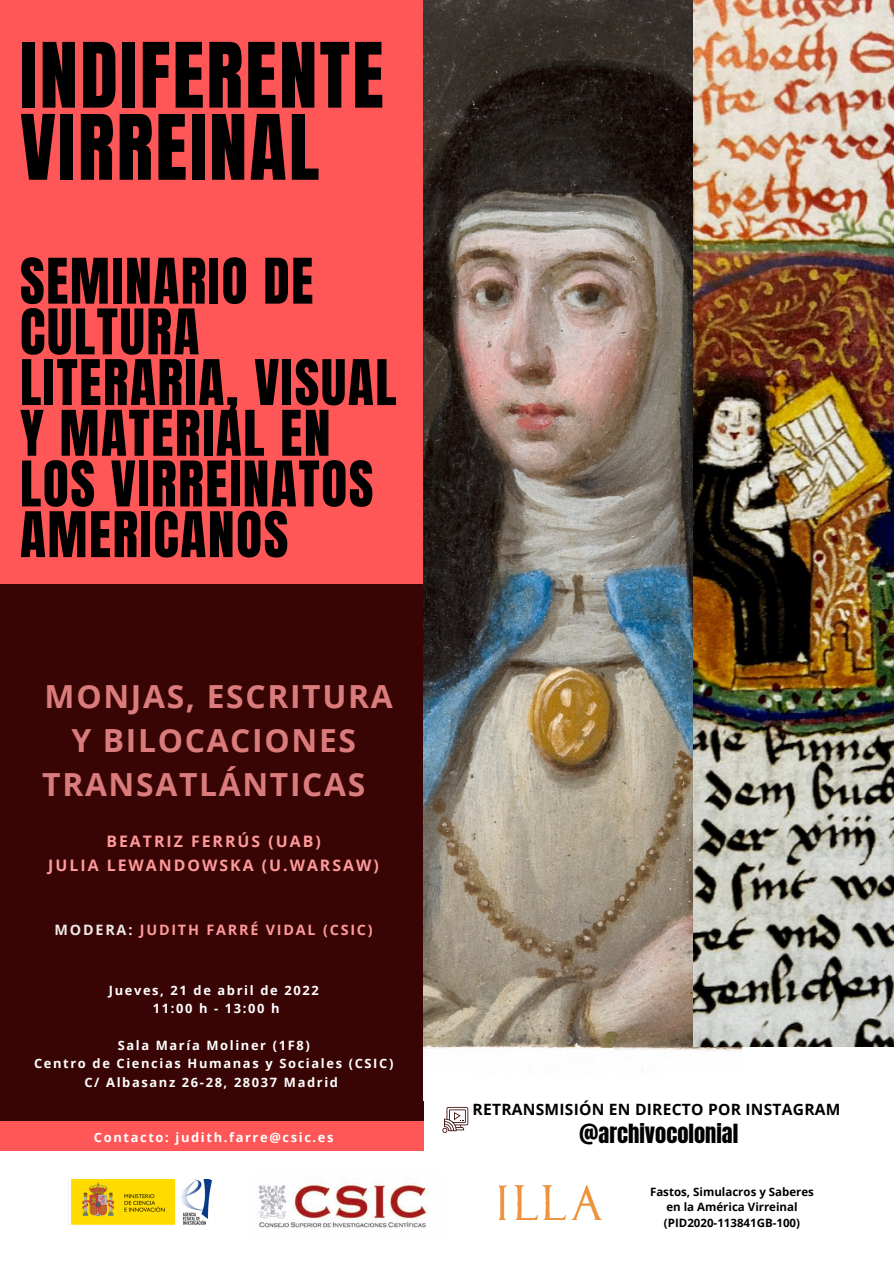
<style>
.page{position:relative;width:894px;height:1264px;background:#fff}
.page>*{position:absolute;margin:0;border:0;box-sizing:border-box;transform-origin:0 0}
.t1{font:76.5px/72px "Anton";letter-spacing:.03em;color:#000}
.t2{font:53.4px/50.7px "Anton";letter-spacing:.03em;color:#000}
.t3{font:700 31.8px "Open Sans";letter-spacing:.055em;color:#db7c7c}
.t4{font:22.35px "Anton";color:#000}
.t5{font:700 15.9px "Open Sans";letter-spacing:.125em;color:#ff9a9a}
.t6{font:700 15.6px "Open Sans";letter-spacing:.015em;color:#000}
.t7{font:700 14.4px "Open Sans";letter-spacing:.125em;color:#ff9a9a}
.t8{font:700 12.9px "Open Sans";letter-spacing:.125em;color:#fff}
.t9{font:700 11.55px/15.3px "Open Sans";color:#000;text-align:center}
.s1{color:#efe7e7}
</style>
<div class="page">
<div style="left:0;top:0;width:423px;height:1150px;background:#ff5757"></div>
<div style="left:0;top:584px;width:423px;height:536px;background:#390404"></div>
<img style="left:258px;top:1183px;width:172px;height:45px">
<img style="left:499px;top:1185px;width:102px;height:34px">
<svg style="left:442px;top:1106px;width:26px;height:26px"></svg>
<img style="left:71px;top:1179px;width:141px;height:46px">
<img style="left:423px;top:0;width:318px;height:1071px">
<img style="left:693px;top:0;width:200px;height:1046px">
<p class="t1" style="left:20px;top:41px;width:365px">INDIFERENTE<br>VIRREINAL</p>
<p class="t2" style="left:20px;top:257px;width:378px">SEMINARIO DE<br>CULTURA<br>LITERARIA, VISUAL<br>Y MATERIAL EN<br>LOS VIRREINATOS<br>AMERICANOS</p>
<p class="t3" style="left:45px;top:673px;width:349px">MONJAS, ESCRITURA</p>
<p class="t3" style="left:71px;top:717px;width:286px">Y BILOCACIONES</p>
<p class="t3" style="left:42px;top:762px;width:324px">TRANSATLÁNTICAS</p>
<p class="t5" style="left:106px;top:830px;width:216px">BEATRIZ FERRÚS (UAB)</p>
<p class="t5" style="left:48px;top:853px;width:332px">JULIA LEWANDOWSKA (U.WARSAW)</p>
<p class="t7" style="left:54px;top:919px;width:320px"><span class="s1">MODERA:</span> JUDITH FARRÉ VIDAL (CSIC)</p>
<p class="t8" style="left:109px;top:980px;width:211px">Jueves, 21 de abril de 2022</p>
<p class="t8" style="left:153px;top:999px;width:128px">11:00 h - 13:00 h</p>
<p class="t8" style="left:118px;top:1036px;width:193px">Sala María Moliner (1F8)</p>
<p class="t8" style="left:34px;top:1054px;width:361px">Centro de Ciencias Humanas y Sociales (CSIC)</p>
<p class="t8" style="left:84px;top:1073px;width:255px">C/ Albasanz 26-28, 28037 Madrid</p>
<p class="t8" style="left:94px;top:1128px;width:241px">Contacto: judith.farre@csic.es</p>
<p class="t6" style="left:472px;top:1098px;width:369px">RETRANSMISIÓN EN DIRECTO POR INSTAGRAM</p>
<p class="t4" style="left:579px;top:1117px;width:161px">@archivocolonial</p>
<p class="t9" style="left:650px;top:1183px;width:165px">Fastos, Simulacros y Saberes en la América Virreinal (PID2020-113841GB-100)</p>
</div>
